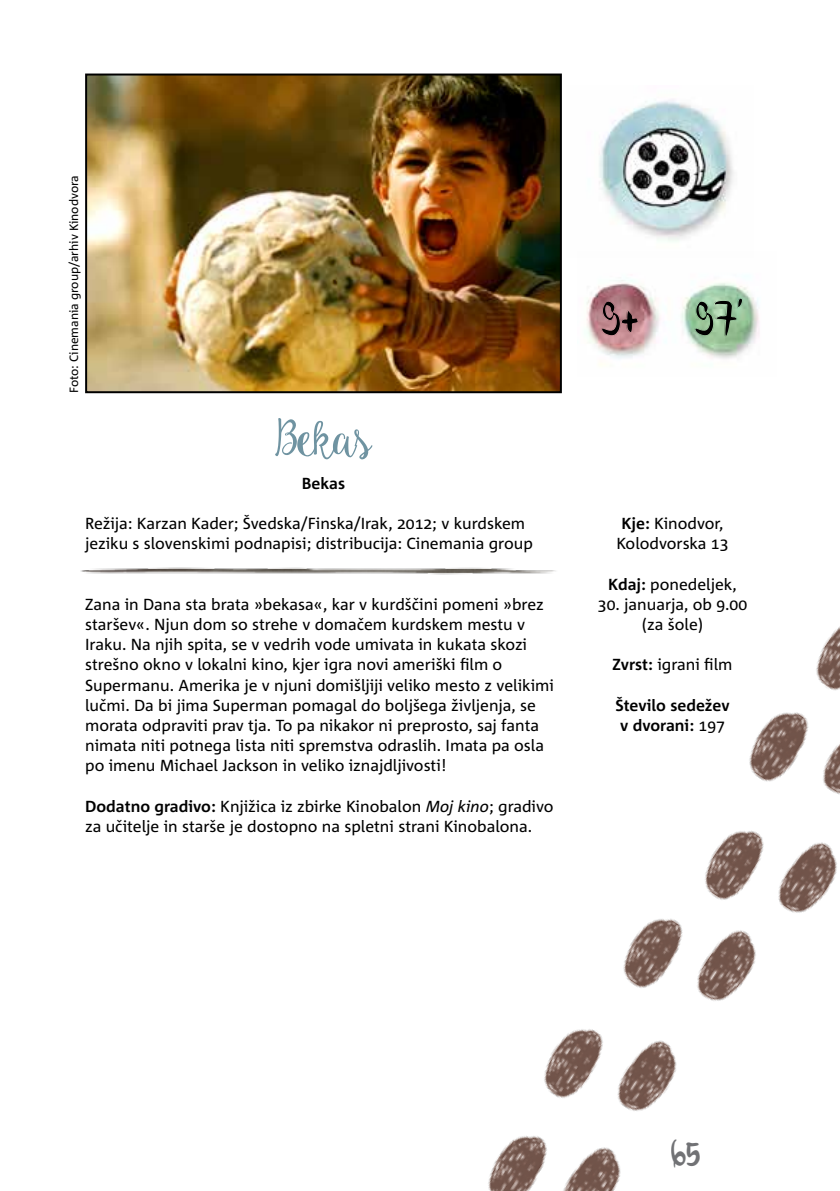
<style>
.page{position:relative;width:840px;height:1191px;background:#fff}
.page>*{position:absolute;margin:0;border:0;box-sizing:border-box;transform-origin:0 0}
.t1{font:50px "Ke Aloha";letter-spacing:-.08em;color:#6f93a1}
.t2{font:50px "olivier";color:#000;scale:.75 1}
.t3{font:36px "olivier";color:#717275;scale:.75 1}
.t4{font:16px/20.2px "Corpid C1 s";color:#000}
.t5{font:700 16px/20.2px "Corpid C1 s";color:#000}
.t6{font:12px "Corpid C1 s";color:#000}
.s1{font-weight:700}
.s2{font-style:italic}
.s3{font-weight:400}
</style>
<div class="page">
<img style="left:488px;top:627px;width:351px;height:564px">
<img style="left:88px;top:77px;width:470px;height:313px">
<div style="left:85px;top:74px;width:476px;height:319px;border:2px solid #000"></div>
<img style="left:586px;top:276px;width:174px;height:90px">
<img style="left:599px;top:99px;width:135px;height:143px">
<img style="left:81px;top:567px;width:475px;height:8px">
<svg style="left:694px;top:297px;width:49px;height:41px;background:#9cc79f"></svg>
<svg style="left:601px;top:300px;width:38px;height:36px"></svg>
<p class="t6" style="left:66px;top:393px;width:219px;rotate:-90deg">Foto: Cinemania group/arhiv Kinodvora</p>
<h1 class="t1" style="left:274px;top:411px;width:100px">Bekas</h1>
<p class="t5" style="left:302px;top:472px;width:45px">Bekas</p>
<p class="t4" style="left:85px;top:513px;width:449px">Režija: Karzan Kader; Švedska/Finska/Irak, 2012; v kurdskem jeziku s slovenskimi podnapisi; distribucija: Cinemania group</p>
<p class="t4" style="left:85px;top:593px;width:470px">Zana in Dana sta brata »bekasa«, kar v kurdščini pomeni »brez staršev«. Njun dom so strehe v domačem kurdskem mestu v Iraku. Na njih spita, se v vedrih vode umivata in kukata skozi strešno okno v lokalni kino, kjer igra novi ameriški film o Supermanu. Amerika je v njuni domišljiji veliko mesto z velikimi lučmi. Da bi jima Superman pomagal do boljšega življenja, se morata odpraviti prav tja. To pa nikakor ni preprosto, saj fanta nimata niti potnega lista niti spremstva odraslih. Imata pa osla po imenu Michael Jackson in veliko iznajdljivosti!</p>
<p class="t4" style="left:85px;top:795px;width:469px"><span class="s1">Dodatno gradivo:</span> Knjižica iz zbirke Kinobalon <span class="s2">Moj kino</span>; gradivo za učitelje in starše je dostopno na spletni strani Kinobalona.</p>
<h1 class="t2" style="left:600px;top:291px;width:195px">9+ 97’</h1>
<p class="t4" style="left:616px;top:513px;width:113px;text-align:center"><span class="s1">Kje:</span> Kinodvor,<br>Kolodvorska 13</p>
<p class="t4" style="left:607px;top:573px;width:130px"><span class="s1">Kdaj:</span> ponedeljek,</p>
<p class="t4" style="left:597px;top:593px;width:151px;text-align:center">30. januarja, ob 9.00 (za šole)</p>
<p class="t4" style="left:612px;top:654px;width:121px"><span class="s1">Zvrst:</span> igrani film</p>
<p class="t5" style="left:615px;top:694px;width:116px">Število sedežev v dvorani: <span class="s3">197</span></p>
<h2 class="t3" style="left:670px;top:1134px;width:41px">65</h2>
</div>
